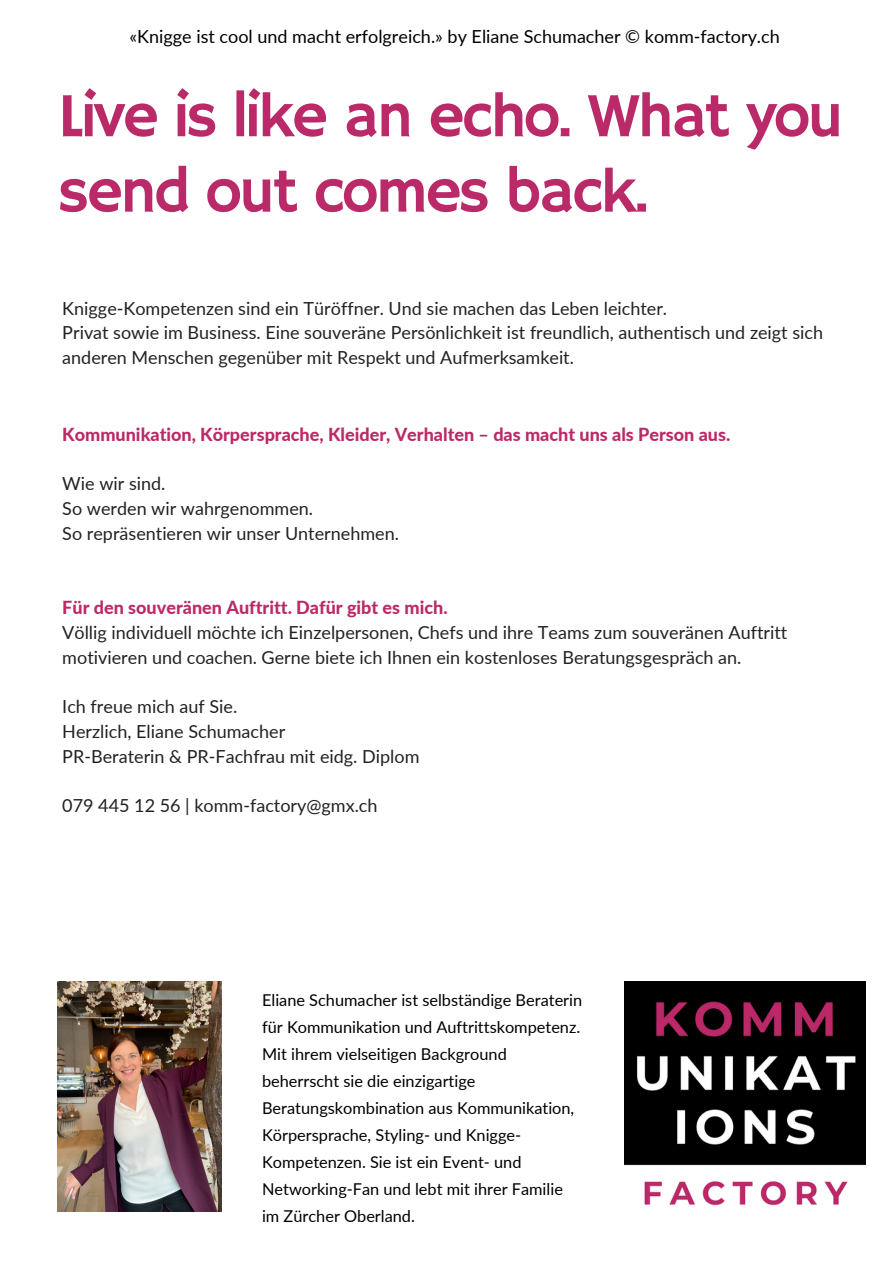
<style>
.page{position:relative;width:894px;height:1264px;background:#fff}
.page>*{position:absolute;margin:0;border:0;box-sizing:border-box;transform-origin:0 0}
.t1{font:63px/75.3px "Hammersmith One";letter-spacing:-.05em;color:#bb2a68}
.t2{font:18px/24.8px "Lato";color:#222}
.t3{font:800 18px "Lato";color:#bb2a68}
.t4{font:18px "Lato";color:#000}
.t5{font:16.35px/27px "Lato";color:#000}
</style>
<div class="page">
<img style="left:58px;top:981px;width:163px;height:229px">
<img style="left:624px;top:981px;width:241px;height:225px">
<p class="t4" style="left:129px;top:25px;width:651px">«Knigge ist cool und macht erfolgreich.» by Eliane Schumacher © komm-factory.ch</p>
<p class="t1" style="left:58px;top:81px;width:787px">Live is like an echo. What you send out comes back.</p>
<p class="t2" style="left:62px;top:295px;width:606px">Knigge-Kompetenzen sind ein Türöffner. Und sie machen das Leben leichter.</p>
<h1 class="t2" style="left:62px;top:320px;width:762px">Privat sowie im Business. Eine souveräne Persönlichkeit ist freundlich, authentisch und zeigt sich anderen Menschen gegenüber mit Respekt und Aufmerksamkeit.</h1>
<p class="t3" style="left:62px;top:423px;width:669px">Kommunikation, Körpersprache, Kleider, Verhalten – das macht uns als Person aus.</p>
<p class="t2" style="left:62px;top:471px;width:105px">Wie wir sind.</p>
<h2 class="t2" style="left:62px;top:495px;width:252px">So werden wir wahrgenommen.</h2>
<p class="t2" style="left:62px;top:520px;width:338px">So repräsentieren wir unser Unternehmen.</p>
<p class="t3" style="left:62px;top:596px;width:386px">Für den souveränen Auftritt. Dafür gibt es mich.</p>
<p class="t2" style="left:62px;top:619px;width:726px">Völlig individuell möchte ich Einzelpersonen, Chefs und ihre Teams zum souveränen Auftritt motivieren und coachen. Gerne biete ich Ihnen ein kostenloses Beratungsgespräch an.</p>
<p class="t2" style="left:62px;top:693px;width:176px">Ich freue mich auf Sie.</p>
<p class="t2" style="left:62px;top:718px;width:224px">Herzlich, Eliane Schumacher</p>
<p class="t2" style="left:62px;top:743px;width:358px">PR-Beraterin &amp; PR-Fachfrau mit eidg. Diplom</p>
<p class="t2" style="left:62px;top:792px;width:317px">079 445 12 56 | komm-factory@gmx.ch</p>
<p class="t5" style="left:262px;top:986px;width:321px">Eliane Schumacher ist selbständige Beraterin für Kommunikation und Auftrittskompetenz.<br>Mit ihrem vielseitigen Background beherrscht sie die einzigartige Beratungskombination aus Kommunikation, Körpersprache, Styling- und Knigge-Kompetenzen. Sie ist ein Event- und Networking-Fan und lebt mit ihrer Familie im Zürcher Oberland.</p>
</div>
